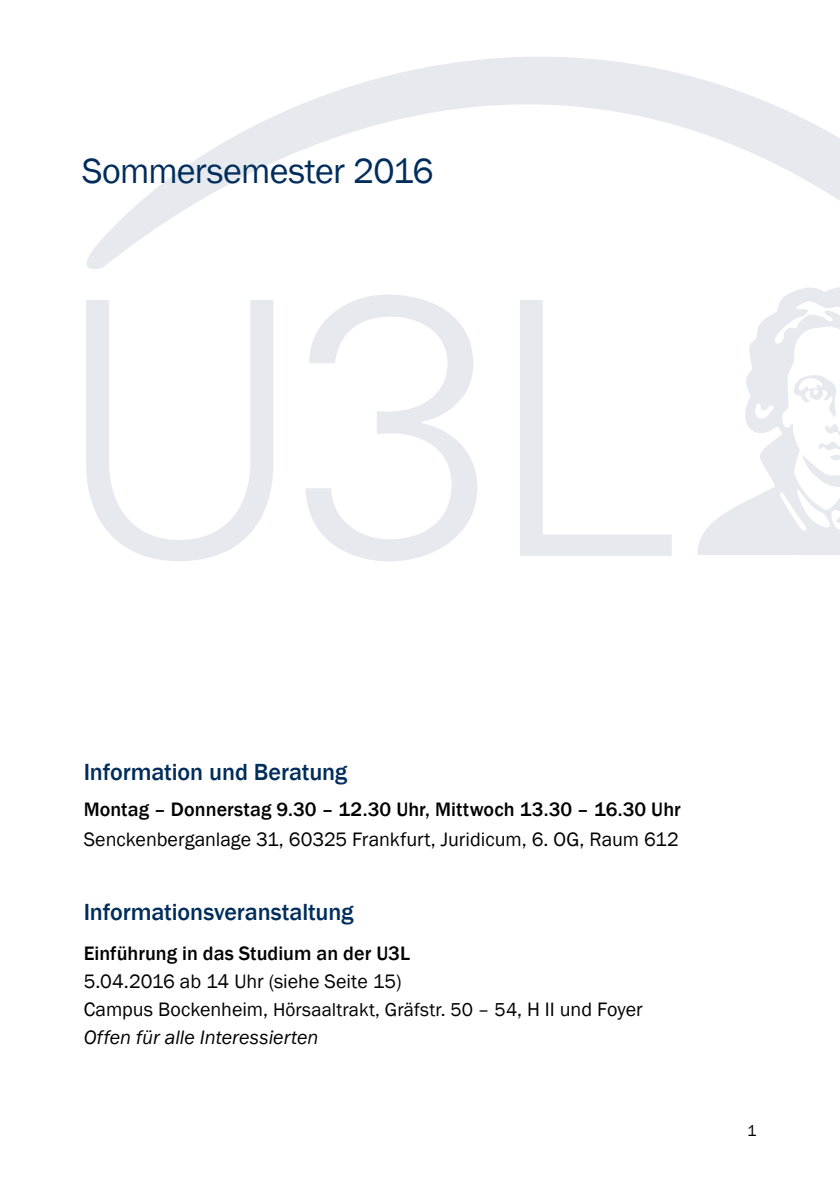
<style>
.page{position:relative;width:840px;height:1191px;background:#fff}
.page>*{position:absolute;margin:0;border:0;box-sizing:border-box;transform-origin:0 0}
.t1{font:36px "Franklin Gothic";letter-spacing:-.02em;color:#002d5c}
.t2{font:500 24px "Franklin Gothic";letter-spacing:-.005em;color:#002d5c}
.t3{font:20px/28px "Franklin Gothic";color:#000}
.t4{font:500 20px "Franklin Gothic";letter-spacing:.005em;color:#000}
.t5{font:16px "Franklin Gothic";color:#000}
.s1{font-size:19.2px}
.s2{font-style:italic}
</style>
<div class="page">
<svg style="left:86px;top:300px;width:187px;height:261px"></svg>
<svg style="left:305px;top:298px;width:172px;height:263px"></svg>
<svg style="left:520px;top:300px;width:151px;height:256px"></svg>
<svg style="left:697px;top:298px;width:142px;height:257px"></svg>
<svg style="left:87px;top:57px;width:752px;height:241px"></svg>
<h1 class="t1" style="left:82px;top:148px;width:353px">Sommersemester 2016</h1>
<p class="t2" style="left:84px;top:756px;width:265px">Information und Beratung</p>
<p class="t4" style="left:84px;top:796px;width:598px">Montag – Donnerstag 9.30 – 12.30 Uhr, Mittwoch 13.30 – 16.30 Uhr</p>
<p class="t3" style="left:84px;top:825px;width:596px">Senckenberganlage 31, 60325 Frankfurt, Juridicum, 6. OG, Raum 612</p>
<p class="t2" style="left:84px;top:896px;width:271px">Informationsveranstaltung</p>
<p class="t4" style="left:84px;top:940px;width:327px">Einführung in das Studium an der U3L</p>
<p class="t3" style="left:84px;top:967px;width:560px">5.04.2016 ab 14 Uhr (siehe Seite 15)<br>Campus Bockenheim, <span class="s1">Hörsaaltrakt, Gräfstr. 50</span> – <span class="s1">54</span>, H II und Foyer<br><span class="s2">Offen für alle Interessierten</span></p>
<p class="t5" style="left:746px;top:1121px;width:11px">1</p>
</div>
